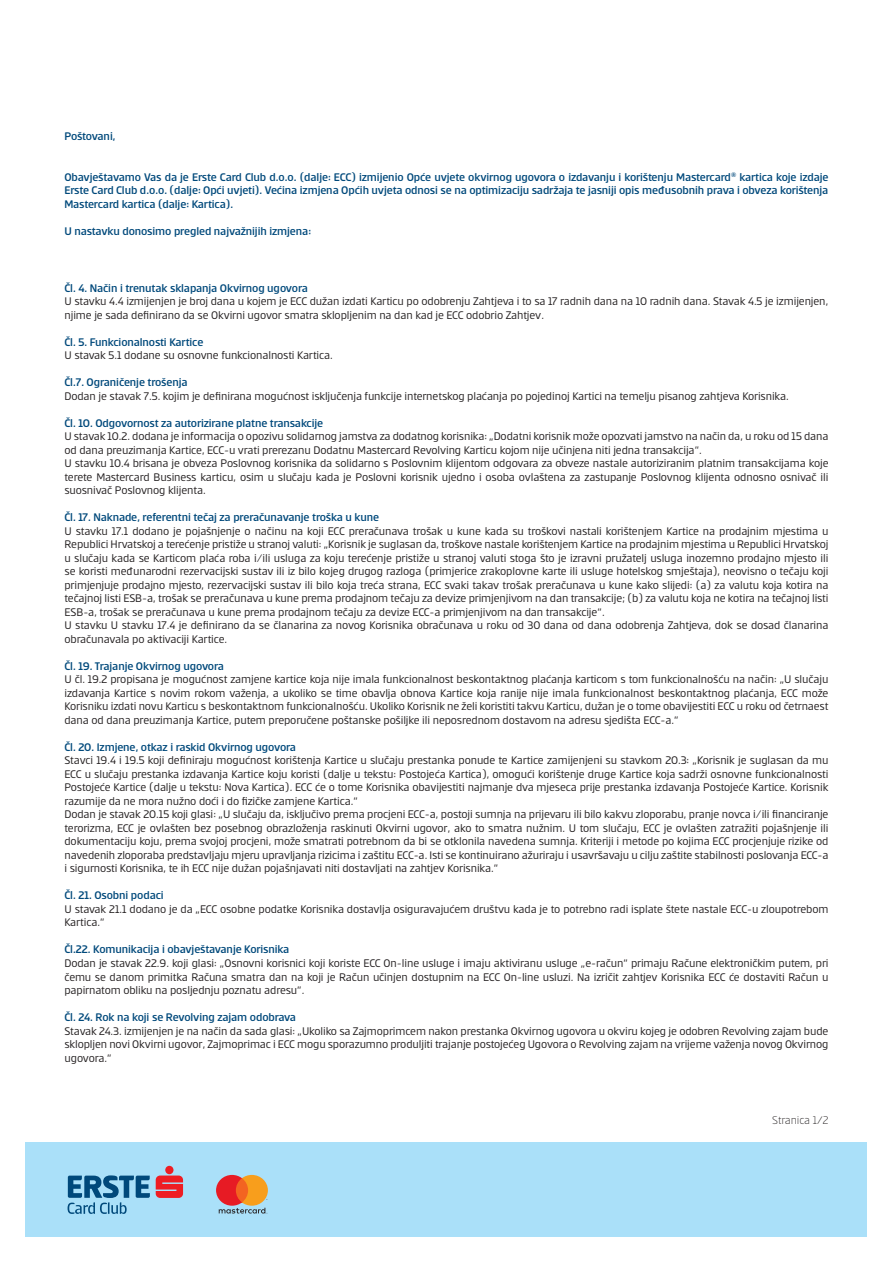
<style>
.page{position:relative;width:893px;height:1263px;background:#fff}
.page>*{position:absolute;margin:0;border:0;box-sizing:border-box;transform-origin:0 0}
.t1{font:12px/13.5px "Erste";letter-spacing:-.01em;color:#231f20;text-align:justify}
.t2{font:500 12px/13.5px "Erste";letter-spacing:-.01em;color:#00497b;text-align:justify}
.t3{font:300 12px "Erste";letter-spacing:-.01em;color:#231f20}
</style>
<div class="page">
<div style="left:26px;top:1142px;width:841px;height:95px;background:#aae0f9"></div>
<svg style="left:156px;top:1166px;width:27px;height:32px"></svg>
<svg style="left:68px;top:1175px;width:82px;height:39px"></svg>
<svg style="left:216px;top:1175px;width:52px;height:39px"></svg>
<p class="t2" style="left:64px;top:130px;width:53px">Poštovani,</p>
<p class="t2" style="left:64px;top:170px;width:765px">Obavještavamo Vas da je Erste Card Club d.o.o. (dalje: ECC) izmijenio Opće uvjete okvirnog ugovora o izdavanju i korištenju Mastercard<sup>®</sup> kartica koje izdaje Erste Card Club d.o.o. (dalje: Opći uvjeti). Većina izmjena Općih uvjeta odnosi se na optimizaciju sadržaja te jasniji opis međusobnih prava i obveza korištenja Mastercard kartica (dalje: Kartica).</p>
<p class="t2" style="left:64px;top:224px;width:248px">U nastavku donosimo pregled najvažnijih izmjena:</p>
<p class="t2" style="left:64px;top:281px;width:245px">Čl. 4. Način i trenutak sklapanja Okvirnog ugovora</p>
<p class="t1" style="left:64px;top:295px;width:765px">U stavku 4.4 izmijenjen je broj dana u kojem je ECC dužan izdati Karticu po odobrenju Zahtjeva i to sa 17 radnih dana na 10 radnih dana. Stavak 4.5 je izmijenjen, njime je sada definirano da se Okvirni ugovor smatra sklopljenim na dan kad je ECC odobrio Zahtjev.</p>
<p class="t2" style="left:64px;top:335px;width:140px">Čl. 5. Funkcionalnosti Kartice</p>
<p class="t1" style="left:64px;top:349px;width:270px">U stavak 5.1 dodane su osnovne funkcionalnosti Kartica.</p>
<p class="t2" style="left:64px;top:376px;width:125px">Čl.7. Ograničenje trošenja</p>
<p class="t1" style="left:64px;top:389px;width:726px">Dodan je stavak 7.5. kojim je definirana mogućnost isključenja funkcije internetskog plaćanja po pojedinoj Kartici na temelju pisanog zahtjeva Korisnika.</p>
<p class="t2" style="left:64px;top:416px;width:260px">Čl. 10. Odgovornost za autorizirane platne transakcije</p>
<p class="t1" style="left:64px;top:430px;width:765px">U stavak 10.2. dodana je informacija o opozivu solidarnog jamstva za dodatnog korisnika: „Dodatni korisnik može opozvati jamstvo na način da, u roku od 15 dana od dana preuzimanja Kartice, ECC-u vrati prerezanu Dodatnu Mastercard Revolving Karticu kojom nije učinjena niti jedna transakcija“.</p>
<p class="t1" style="left:64px;top:457px;width:766px">U stavku 10.4 brisana je obveza Poslovnog korisnika da solidarno s Poslovnim klijentom odgovara za obveze nastale autoriziranim platnim transakcijama koje terete Mastercard Business karticu, osim u slučaju kada je Poslovni korisnik ujedno i osoba ovlaštena za zastupanje Poslovnog klijenta odnosno osnivač ili suosnivač Poslovnog klijenta.</p>
<p class="t2" style="left:64px;top:511px;width:316px">Čl. 17. Naknade, referentni tečaj za preračunavanje troška u kune</p>
<p class="t1" style="left:64px;top:524px;width:766px">U stavku 17.1 dodano je pojašnjenje o načinu na koji ECC preračunava trošak u kune kada su troškovi nastali korištenjem Kartice na prodajnim mjestima u Republici Hrvatskoj a terećenje pristiže u stranoj valuti: „Korisnik je suglasan da, troškove nastale korištenjem Kartice na prodajnim mjestima u Republici Hrvatskoj u slučaju kada se Karticom plaća roba i/ili usluga za koju terećenje pristiže u stranoj valuti stoga što je izravni pružatelj usluga inozemno prodajno mjesto ili se koristi međunarodni rezervacijski sustav ili iz bilo kojeg drugog razloga (primjerice zrakoplovne karte ili usluge hotelskog smještaja), neovisno o tečaju koji primjenjuje prodajno mjesto, rezervacijski sustav ili bilo koja treća strana, ECC svaki takav trošak preračunava u kune kako slijedi: (a) za valutu koja kotira na tečajnoj listi ESB-a, trošak se preračunava u kune prema prodajnom tečaju za devize primjenjivom na dan transakcije; (b) za valutu koja ne kotira na tečajnoj listi ESB-a, trošak se preračunava u kune prema prodajnom tečaju za devize ECC-a primjenjivom na dan transakcije“.</p>
<p class="t1" style="left:64px;top:619px;width:765px">U stavku U stavku 17.4 je definirano da se članarina za novog Korisnika obračunava u roku od 30 dana od dana odobrenja Zahtjeva, dok se dosad članarina obračunavala po aktivaciji Kartice.</p>
<p class="t2" style="left:64px;top:659px;width:161px">Čl. 19. Trajanje Okvirnog ugovora</p>
<p class="t1" style="left:64px;top:673px;width:765px">U čl. 19.2 propisana je mogućnost zamjene kartice koja nije imala funkcionalnost beskontaktnog plaćanja karticom s tom funkcionalnošću na način: „U slučaju izdavanja Kartice s novim rokom važenja, a ukoliko se time obavlja obnova Kartice koja ranije nije imala funkcionalnost beskontaktnog plaćanja, ECC može Korisniku izdati novu Karticu s beskontaktnom funkcionalnošću. Ukoliko Korisnik ne želi koristiti takvu Karticu, dužan je o tome obavijestiti ECC u roku od četrnaest dana od dana preuzimanja Kartice, putem preporučene poštanske pošiljke ili neposrednom dostavom na adresu sjedišta ECC-a.“</p>
<p class="t2" style="left:64px;top:740px;width:233px">Čl. 20. Izmjene, otkaz i raskid Okvirnog ugovora</p>
<p class="t1" style="left:64px;top:754px;width:765px">Stavci 19.4 i 19.5 koji definiraju mogućnost korištenja Kartice u slučaju prestanka ponude te Kartice zamijenjeni su stavkom 20.3: „Korisnik je suglasan da mu ECC u slučaju prestanka izdavanja Kartice koju koristi (dalje u tekstu: Postojeća Kartica), omogući korištenje druge Kartice koja sadrži osnovne funkcionalnosti Postojeće Kartice (dalje u tekstu: Nova Kartica). ECC će o tome Korisnika obavijestiti najmanje dva mjeseca prije prestanka izdavanja Postojeće Kartice. Korisnik razumije da ne mora nužno doći i do fizičke zamjene Kartica.“</p>
<p class="t1" style="left:64px;top:808px;width:765px">Dodan je stavak 20.15 koji glasi: „U slučaju da, isključivo prema procjeni ECC-a, postoji sumnja na prijevaru ili bilo kakvu zloporabu, pranje novca i/ili financiranje terorizma, ECC je ovlašten bez posebnog obrazloženja raskinuti Okvirni ugovor, ako to smatra nužnim. U tom slučaju, ECC je ovlašten zatražiti pojašnjenje ili dokumentaciju koju, prema svojoj procjeni, može smatrati potrebnom da bi se otklonila navedena sumnja. Kriteriji i metode po kojima ECC procjenjuje rizike od navedenih zloporaba predstavljaju mjeru upravljanja rizicima i zaštitu ECC-a. Isti se kontinuirano ažuriraju i usavršavaju u cilju zaštite stabilnosti poslovanja ECC-a i sigurnosti Korisnika, te ih ECC nije dužan pojašnjavati niti dostavljati na zahtjev Korisnika.“</p>
<p class="t2" style="left:64px;top:889px;width:101px">Čl. 21. Osobni podaci</p>
<p class="t1" style="left:64px;top:902px;width:765px">U stavak 21.1 dodano je da „ECC osobne podatke Korisnika dostavlja osiguravajućem društvu kada je to potrebno radi isplate štete nastale ECC-u zloupotrebom<br>Kartica.“</p>
<p class="t2" style="left:64px;top:943px;width:226px">Čl.22. Komunikacija i obavještavanje Korisnika</p>
<p class="t1" style="left:64px;top:956px;width:766px">Dodan je stavak 22.9. koji glasi: „Osnovni korisnici koji koriste ECC On-line usluge i imaju aktiviranu usluge „e-račun“ primaju Račune elektroničkim putem, pri čemu se danom primitka Računa smatra dan na koji je Račun učinjen dostupnim na ECC On-line usluzi. Na izričit zahtjev Korisnika ECC će dostaviti Račun u papirnatom obliku na posljednju poznatu adresu“.</p>
<p class="t2" style="left:64px;top:1010px;width:233px">Čl. 24. Rok na koji se Revolving zajam odobrava</p>
<p class="t1" style="left:64px;top:1024px;width:765px">Stavak 24.3. izmijenjen je na način da sada glasi: „Ukoliko sa Zajmoprimcem nakon prestanka Okvirnog ugovora u okviru kojeg je odobren Revolving zajam bude sklopljen novi Okvirni ugovor, Zajmoprimac i ECC mogu sporazumno produljiti trajanje postojećeg Ugovora o Revolving zajam na vrijeme važenja novog Okvirnog ugovora.“</p>
<p class="t3" style="left:772px;top:1114px;width:58px">Stranica 1/2</p>
</div>
